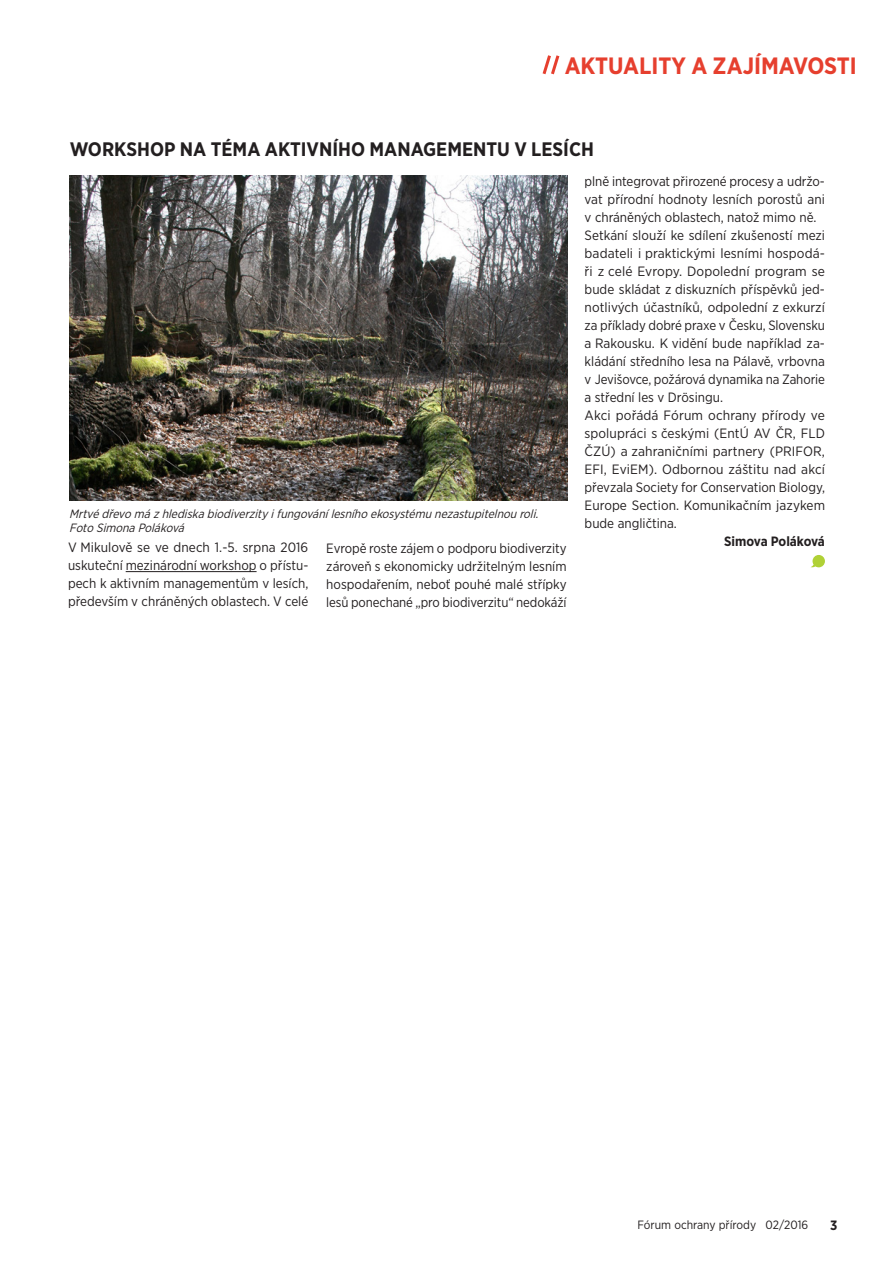
<style>
.page{position:relative;width:893px;height:1263px;background:#fff}
.page>*{position:absolute;margin:0;border:0;box-sizing:border-box;transform-origin:0 0}
.t1{font:700 23.55px "Gotham Narrow";color:#e63f2e}
.t2{font:700 19.5px "Gotham Narrow";color:#231f20}
.t3{font:13.5px/18px "Gotham Narrow";color:#231f20;text-align:justify}
.t4{font:700 13.5px "Gotham Narrow";letter-spacing:-.005em;color:#231f20}
.t5{font:italic 12px/13.5px "Gotham Narrow";color:#231f20}
.t6{font:12px "Gotham Narrow";color:#231f20}
</style>
<div class="page">
<hr style="left:126px;top:571px;width:131px;height:1px;background:#231f20">
<svg style="left:542px;top:55px;width:18px;height:20px"></svg>
<svg style="left:811px;top:555px;width:14px;height:12px"></svg>
<img style="left:69px;top:176px;width:499px;height:324px">
<p class="t1" style="left:565px;top:51px;width:294px">AKTUALITY A ZAJÍMAVOSTI</p>
<p class="t2" style="left:70px;top:137px;width:526px">WORKSHOP NA TÉMA AKTIVNÍHO MANAGEMENTU V LESÍCH</p>
<p class="t5" style="left:69px;top:507px;width:474px">Mrtvédřevomázhlediskabiodiverzityifungovánílesníhoekosystémunezastupitelnouroli.<br>FotoSimonaPoláková</p>
<p class="t3" style="left:68px;top:538px;width:242px">V Mikulově se ve dnech 1.-5. srpna 2016 uskuteční mezinárodní workshop o přístu&shy;pech k aktivním managementům v lesích, především v chráněných oblastech. V celé</p>
<p class="t3" style="left:326px;top:538px;width:242px">Evropě roste zájem o podporu biodiverzity zároveň s ekonomicky udržitelným lesním hospodařením, neboť pouhé malé střípky lesů ponechané „pro biodiverzitu“ nedokáží</p>
<p class="t3" style="left:585px;top:172px;width:242px">plně integrovat přirozené procesy a udržo&shy;vat přírodní hodnoty lesních porostů ani v chráněných oblastech, natož mimo ně.</p>
<p class="t3" style="left:585px;top:226px;width:242px">Setkání slouží ke sdílení zkušeností mezi badateli i praktickými lesními hospodá&shy;ři z celé Evropy. Dopolední program se bude skládat z diskuzních příspěvků jed&shy;notlivých účastníků, odpolední z exkurzí za příklady dobré praxe v Česku, Slovensku a Rakousku. K vidění bude například za&shy;kládání středního lesa na Pálavě, vrbovna v Jevišovce, požárová dynamika na Zahorie a střední les v Drösingu.</p>
<p class="t3" style="left:585px;top:406px;width:242px">Akci pořádá Fórum ochrany přírody ve spolupráci s českými (EntÚ AV ČR, FLD ČZÚ) a zahraničními partnery (PRIFOR, EFI, EviEM). Odbornou záštitu nad akcí převzala Society for Conservation Biology, Europe Section. Komunikačním jazykem bude angličtina.</p>
<p class="t4" style="left:724px;top:533px;width:102px">Simova Poláková</p>
<p class="t6" style="left:637px;top:1217px;width:172px">Fórum ochrany přírody 02/2016</p>
<p class="t4" style="left:830px;top:1216px;width:9px">3</p>
</div>
